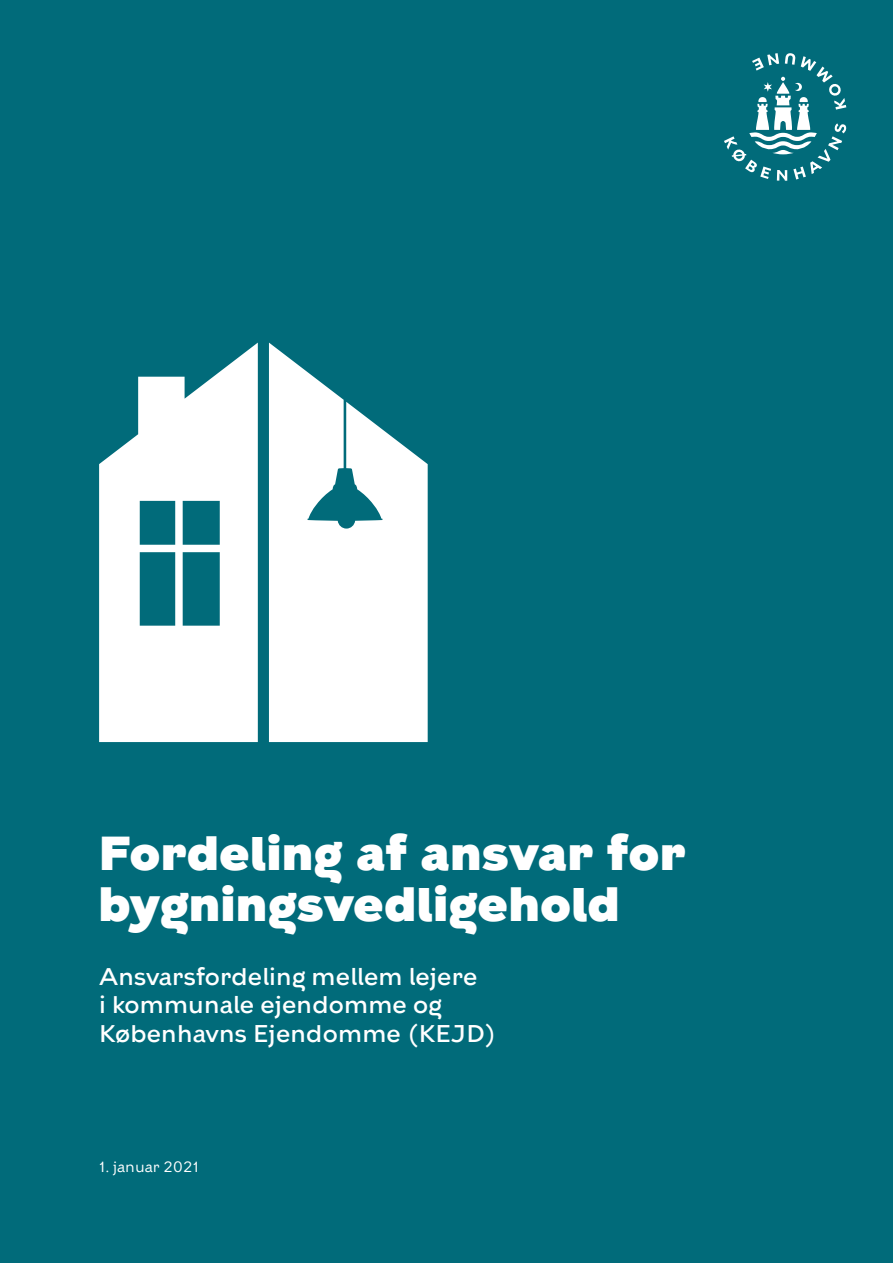
<style>
.page{position:relative;width:893px;height:1263px;background:#016b7a}
.page>*{position:absolute;margin:0;border:0;box-sizing:border-box;transform-origin:0 0}
.t1{font:900 48px/51px "KBH";letter-spacing:.02em;color:#fff}
.t2{font:500 24px/28.5px "KBH";letter-spacing:.01em;color:#fff}
.t3{font:15px "KBH";color:#fff}
</style>
<div class="page">
<svg style="left:724px;top:53px;width:122px;height:128px"></svg>
<svg style="left:269px;top:343px;width:159px;height:399px;fill:#fff"></svg>
<svg style="left:99px;top:343px;width:159px;height:399px;fill:#fff"></svg>
<p class="t1" style="left:99px;top:828px;width:588px">Fordeling af ansvar for bygningsvedligehold</p>
<p class="t2" style="left:99px;top:962px;width:399px">Ansvarsfordeling mellem lejere<br>i kommunale ejendomme og<br>Københavns Ejendomme (KEJD)</p>
<p class="t3" style="left:99px;top:1157px;width:102px">1. januar 2021</p>
</div>
